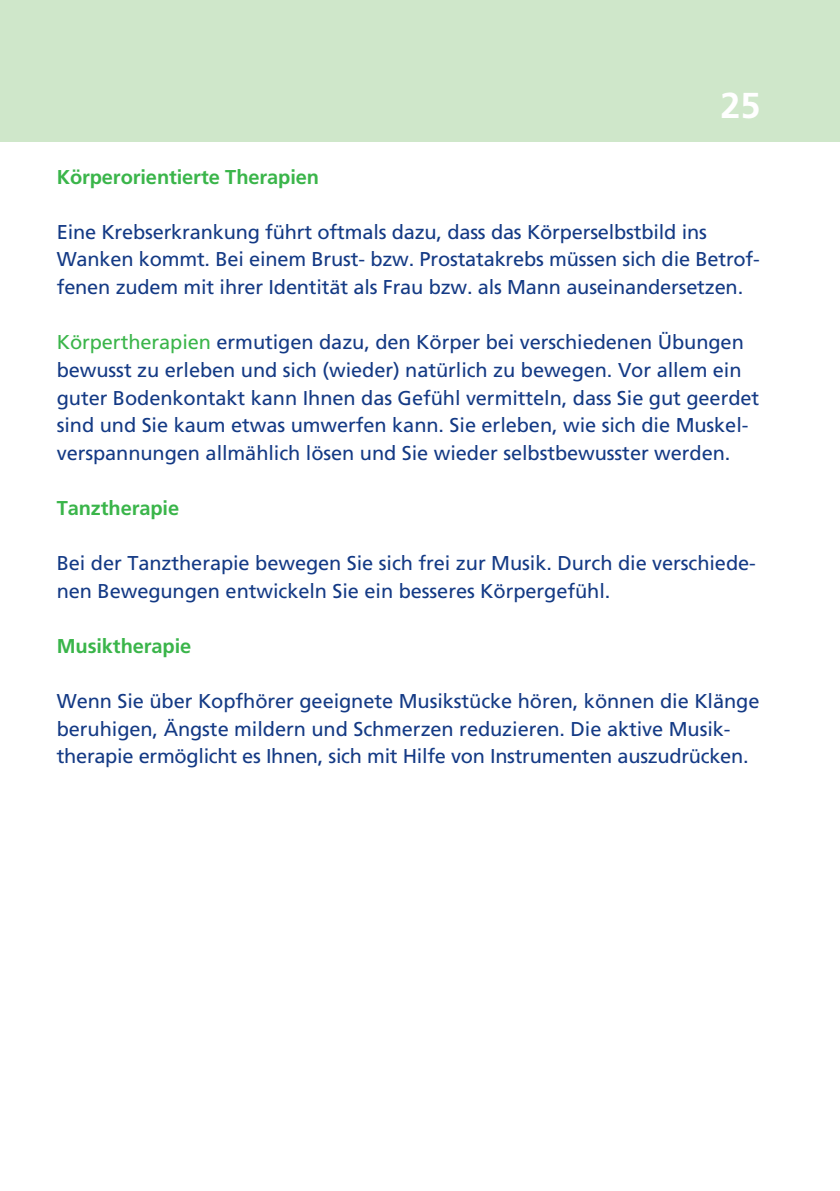
<style>
.page{position:relative;width:840px;height:1191px;background:#fff}
.page>*{position:absolute;margin:0;border:0;box-sizing:border-box;transform-origin:0 0}
.t1{font:700 36px "Frutiger LT";color:#fff}
.t2{font:20px/27.6px "Frutiger LT";letter-spacing:-.005em;color:#143a85}
.t3{font:700 20px "Frutiger LT";letter-spacing:-.005em;color:#3ab54a}
.s1{color:#3ab54a}
</style>
<div class="page">
<div style="left:0;top:0;width:839px;height:142px;background:#cfe7ca"></div>
<h1 class="t1" style="left:720px;top:91px;width:42px">25</h1>
<p class="t3" style="left:57px;top:169px;width:264px">Körperorientierte Therapien</p>
<p class="t2" style="left:57px;top:220px;width:704px">Eine Krebserkrankung führt oftmals dazu, dass das Körperselbstbild ins<br>Wanken kommt. Bei einem Brust- bzw. Prostatakrebs müssen sich die Betrof&shy;fenen zudem mit ihrer Identität als Frau bzw. als Mann auseinandersetzen.</p>
<p class="t2" style="left:57px;top:330px;width:703px"><span class="s1">Körpertherapien</span> ermutigen dazu, den Körper bei verschiedenen Übungen bewusst zu erleben und sich (wieder) natürlich zu bewegen. Vor allem ein guter Bodenkontakt kann Ihnen das Gefühl vermitteln, dass Sie gut geerdet sind und Sie kaum etwas umwerfen kann. Sie erleben, wie sich die Muskel&shy;verspannungen allmählich lösen und Sie wieder selbstbewusster werden.</p>
<p class="t3" style="left:57px;top:500px;width:124px">Tanztherapie</p>
<p class="t2" style="left:57px;top:551px;width:700px">Bei der Tanztherapie bewegen Sie sich frei zur Musik. Durch die verschiede&shy;nen Bewegungen entwickeln Sie ein besseres Körpergefühl.</p>
<p class="t3" style="left:57px;top:638px;width:136px">Musiktherapie</p>
<p class="t2" style="left:57px;top:689px;width:703px">Wenn Sie über Kopfhörer geeignete Musikstücke hören, können die Klänge beruhigen, Ängste mildern und Schmerzen reduzieren. Die aktive Musik&shy;therapie ermöglicht es Ihnen, sich mit Hilfe von Instrumenten auszudrücken.</p>
</div>
